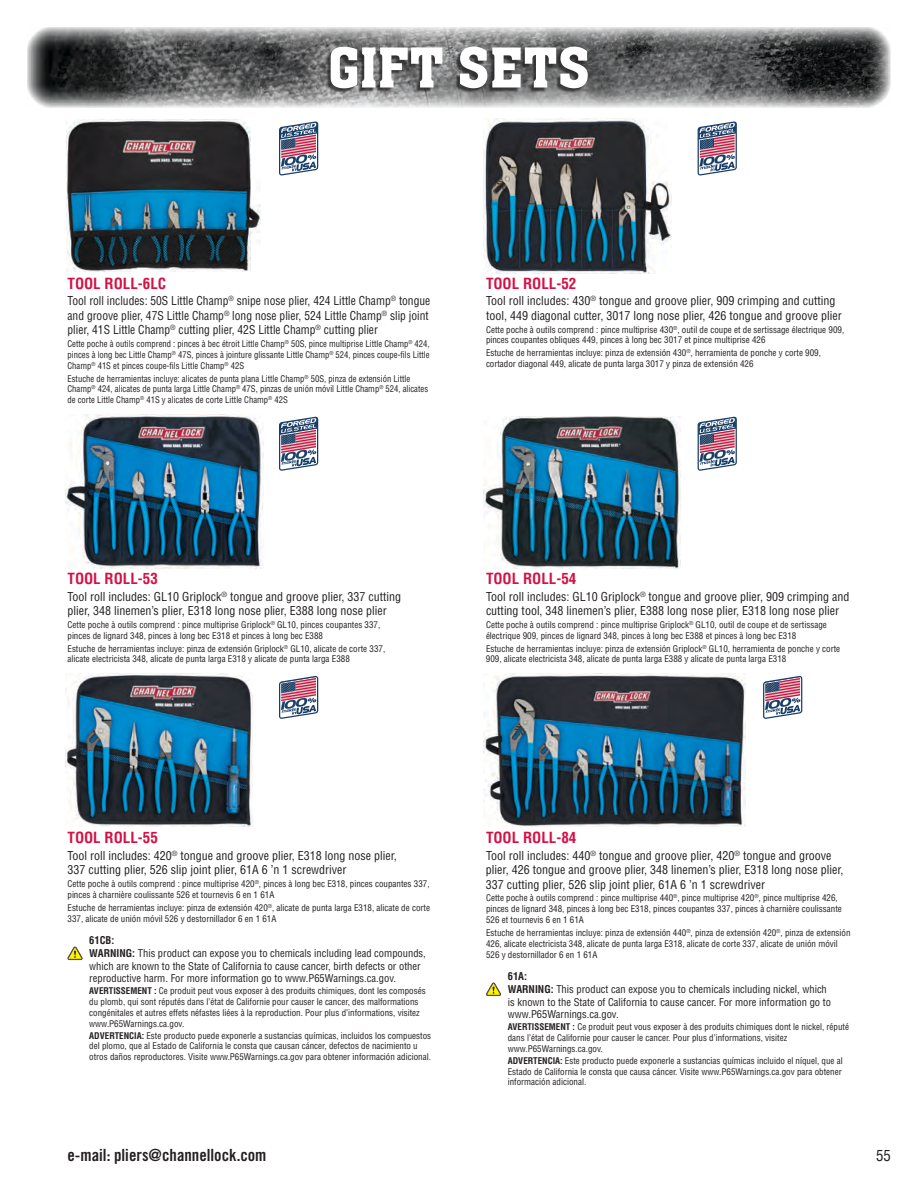
<style>
.page{position:relative;width:918px;height:1188px;background:#fff}
.page>*{position:absolute;margin:0;border:0;box-sizing:border-box;transform-origin:0 0}
.t1{font:60px "Aachen Medium Plain";letter-spacing:.01em;color:#fff}
.t2{font:16.8px "Trade Gothic Bold Cond Twenty";color:#231f20}
.t3{font:700 condensed 15px "Helvetica";color:#d41145}
.t4{font:condensed 15px "Helvetica";color:#231f20}
.t5{font:condensed 12px/14.4px "Helvetica";color:#231f20}
.t6{font:condensed 12px/14.4px "Helvetica";color:#231f20;scale:.96 1}
.t7{font:condensed 10.5px/13.6px "Helvetica";color:#231f20}
.t8{font:condensed 9px/10.8px "Helvetica";color:#231f20}
.t9{font:condensed 9px/10.8px "Helvetica";color:#231f20;text-align:justify;scale:.96 1}
.s1{font-weight:700}
</style>
<div class="page">
<img style="left:66px;top:119px;width:194px;height:153px">
<img style="left:483px;top:119px;width:189px;height:154px">
<img style="left:65px;top:414px;width:198px;height:155px">
<img style="left:483px;top:416px;width:198px;height:152px">
<img style="left:65px;top:674px;width:188px;height:153px">
<img style="left:483px;top:673px;width:262px;height:153px">
<img style="left:27px;top:27px;width:864px;height:81px">
<div style="left:326px;top:48px;width:260px;height:45px;background:#231f20;opacity:.75"></div>
<svg style="left:279px;top:122px;width:39px;height:54px"></svg>
<svg style="left:698px;top:122px;width:39px;height:54px"></svg>
<svg style="left:279px;top:417px;width:39px;height:54px"></svg>
<svg style="left:698px;top:417px;width:39px;height:54px"></svg>
<svg style="left:279px;top:676px;width:39px;height:43px"></svg>
<svg style="left:763px;top:676px;width:39px;height:43px"></svg>
<svg style="left:486px;top:983px;width:15px;height:13px"></svg>
<svg style="left:68px;top:947px;width:15px;height:13px"></svg>
<h1 class="t1" style="left:328px;top:32px;width:264px">GIFT SETS</h1>
<h3 class="t3" style="left:68px;top:274px;width:100px">TOOL ROLL-6LC</h3>
<h3 class="t6" style="left:68px;top:294px;width:380px">Tool roll includes: 50S Little Champ<sup>®</sup> snipe nose plier, 424 Little Champ<sup>®</sup> tongue and groove plier, 47S Little Champ<sup>®</sup> long nose plier, 524 Little Champ<sup>®</sup> slip joint plier, 41S Little Champ<sup>®</sup> cutting plier, 42S Little Champ<sup>®</sup> cutting plier</h3>
<p class="t9" style="left:68px;top:338px;width:379px">Cette poche à outils comprend : pinces à bec étroit Little Champ<sup>®</sup> 50S, pince multiprise Little Champ<sup>®</sup> 424, pinces à long bec Little Champ<sup>®</sup> 47S, pinces à jointure glissante Little Champ<sup>®</sup> 524, pinces coupe-fils Little Champ<sup>®</sup> 41S et pinces coupe-fils Little Champ<sup>®</sup> 42S</p>
<p class="t9" style="left:67px;top:373px;width:377px;text-align:left">Estuche de herramientas incluye: alicates de punta plana Little Champ<sup>®</sup> 50S, pinza de extensión Little<br>Champ<sup>®</sup> 424, alicates de punta larga Little Champ<sup>®</sup> 47S, pinzas de unión móvil Little Champ<sup>®</sup> 524, alicates de corte Little Champ<sup>®</sup> 41S y alicates de corte Little Champ<sup>®</sup> 42S</p>
<h3 class="t3" style="left:486px;top:274px;width:92px">TOOL ROLL-52</h3>
<h3 class="t5" style="left:486px;top:294px;width:357px">Tool roll includes: 430<sup>®</sup> tongue and groove plier, 909 crimping and cutting tool, 449 diagonal cutter, 3017 long nose plier, 426 tongue and groove plier</h3>
<p class="t8" style="left:486px;top:324px;width:360px">Cette poche à outils comprend : pince multiprise 430<sup>®</sup>, outil de coupe et de sertissage électrique 909, pinces coupantes obliques 449, pinces à long bec 3017 et pince multiprise 426</p>
<p class="t8" style="left:486px;top:348px;width:337px">Estuche de herramientas incluye: pinza de extensión 430<sup>®</sup>, herramienta de ponche y corte 909, cortador diagonal 449, alicate de punta larga 3017 y pinza de extensión 426</p>
<h3 class="t3" style="left:68px;top:569px;width:92px">TOOL ROLL-53</h3>
<h3 class="t5" style="left:68px;top:589px;width:335px">Tool roll includes: GL10 Griplock<sup>®</sup> tongue and groove plier, 337 cutting plier, 348 linemen’s plier, E318 long nose plier, E388 long nose plier</h3>
<p class="t8" style="left:68px;top:619px;width:314px">Cette poche à outils comprend : pince multiprise Griplock<sup>®</sup> GL10, pinces coupantes 337, pinces de lignard 348, pinces à long bec E318 et pinces à long bec E388</p>
<p class="t8" style="left:67px;top:643px;width:319px">Estuche de herramientas incluye: pinza de extensión Griplock<sup>®</sup> GL10, alicate de corte 337, alicate electricista 348, alicate de punta larga E318 y alicate de punta larga E388</p>
<h3 class="t3" style="left:486px;top:569px;width:92px">TOOL ROLL-54</h3>
<h3 class="t5" style="left:486px;top:589px;width:365px">Tool roll includes: GL10 Griplock<sup>®</sup> tongue and groove plier, 909 crimping and cutting tool, 348 linemen’s plier, E388 long nose plier, E318 long nose plier</h3>
<p class="t8" style="left:486px;top:619px;width:342px">Cette poche à outils comprend : pince multiprise Griplock<sup>®</sup> GL10, outil de coupe et de sertissage électrique 909, pinces de lignard 348, pinces à long bec E388 et pinces à long bec E318</p>
<p class="t8" style="left:486px;top:643px;width:356px">Estuche de herramientas incluye: pinza de extensión Griplock<sup>®</sup> GL10, herramienta de ponche y corte<br>909, alicate electricista 348, alicate de punta larga E388 y alicate de punta larga E318</p>
<h3 class="t3" style="left:68px;top:828px;width:92px">TOOL ROLL-55</h3>
<h3 class="t5" style="left:68px;top:848px;width:331px">Tool roll includes: 420<sup>®</sup> tongue and groove plier, E318 long nose plier,<br>337 cutting plier, 526 slip joint plier, 61A 6 ’n 1 screwdriver</h3>
<p class="t8" style="left:68px;top:878px;width:364px">Cette poche à outils comprend : pince multiprise 420<sup>®</sup>, pinces à long bec E318, pinces coupantes 337, pinces à charnière coulissante 526 et tournevis 6 en 1 61A</p>
<p class="t8" style="left:68px;top:902px;width:364px">Estuche de herramientas incluye: pinza de extensión 420<sup>®</sup>, alicate de punta larga E318, alicate de corte<br>337, alicate de unión móvil 526 y destornillador 6 en 1 61A</p>
<p class="t7" style="left:89px;top:933px;width:338px"><span class="s1">61CB:<br>WARNING:</span> This product can expose you to chemicals including lead compounds,</p>
<p class="t7" style="left:89px;top:960px;width:333px;line-height:12.6px">which are known to the State of California to cause cancer, birth defects or other reproductive harm. For more information go to www.P65Warnings.ca.gov.</p>
<p class="t8" style="left:89px;top:986px;width:338px"><span class="s1">AVERTISSEMENT :</span> Ce produit peut vous exposer à des produits chimiques, dont les composés du plomb, qui sont réputés dans l’état de Californie pour causer le cancer, des malformations congénitales et autres effets néfastes liées à la reproduction. Pour plus d’informations, visitez www.P65Warnings.ca.gov.</p>
<p class="t8" style="left:89px;top:1030px;width:343px"><span class="s1">ADVERTENCIA:</span> Este producto puede exponerle a sustancias químicas, incluidos los compuestos del plomo, que al Estado de California le consta que causan cáncer, defectos de nacimiento u otros daños reproductores. Visite www.P65Warnings.ca.gov para obtener información adicional.</p>
<h3 class="t3" style="left:486px;top:828px;width:92px">TOOL ROLL-84</h3>
<h3 class="t5" style="left:486px;top:848px;width:359px">Tool roll includes: 440<sup>®</sup> tongue and groove plier, 420<sup>®</sup> tongue and groove plier, 426 tongue and groove plier, 348 linemen’s plier, E318 long nose plier,<br>337 cutting plier, 526 slip joint plier, 61A 6 ’n 1 screwdriver</h3>
<p class="t8" style="left:486px;top:893px;width:357px">Cette poche à outils comprend : pince multiprise 440<sup>®</sup>, pince multiprise 420<sup>®</sup>, pince multiprise 426, pinces de lignard 348, pinces à long bec E318, pinces coupantes 337, pinces à charnière coulissante<br>526 et tournevis 6 en 1 61A</p>
<p class="t8" style="left:486px;top:927px;width:366px">Estuche de herramientas incluye: pinza de extensión 440<sup>®</sup>, pinza de extensión 420<sup>®</sup>, pinza de extensión<br>426, alicate electricista 348, alicate de punta larga E318, alicate de corte 337, alicate de unión móvil<br>526 y destornillador 6 en 1 61A</p>
<p class="t7" style="left:508px;top:969px;width:321px"><span class="s1">61A:<br>WARNING:</span> This product can expose you to chemicals including nickel, which</p>
<p class="t7" style="left:508px;top:996px;width:325px;line-height:12.6px">is known to the State of California to cause cancer. For more information go to www.P65Warnings.ca.gov.</p>
<p class="t8" style="left:508px;top:1022px;width:343px"><span class="s1">AVERTISSEMENT :</span> Ce produit peut vous exposer à des produits chimiques dont le nickel, réputé dans l’état de Californie pour causer le cancer. Pour plus d’informations, visitez www.P65Warnings.ca.gov.</p>
<p class="t8" style="left:508px;top:1055px;width:336px;text-align:justify"><span class="s1">ADVERTENCIA:</span> Este producto puede exponerle a sustancias químicas incluido el níquel, que al Estado de California le consta que causa cáncer. Visite www.P65Warnings.ca.gov para obtener información adicional.</p>
<h2 class="t2" style="left:68px;top:1145px;width:201px">e-mail: pliers@channellock.com</h2>
<h3 class="t4" style="left:876px;top:1146px;width:16px">55</h3>
</div>
